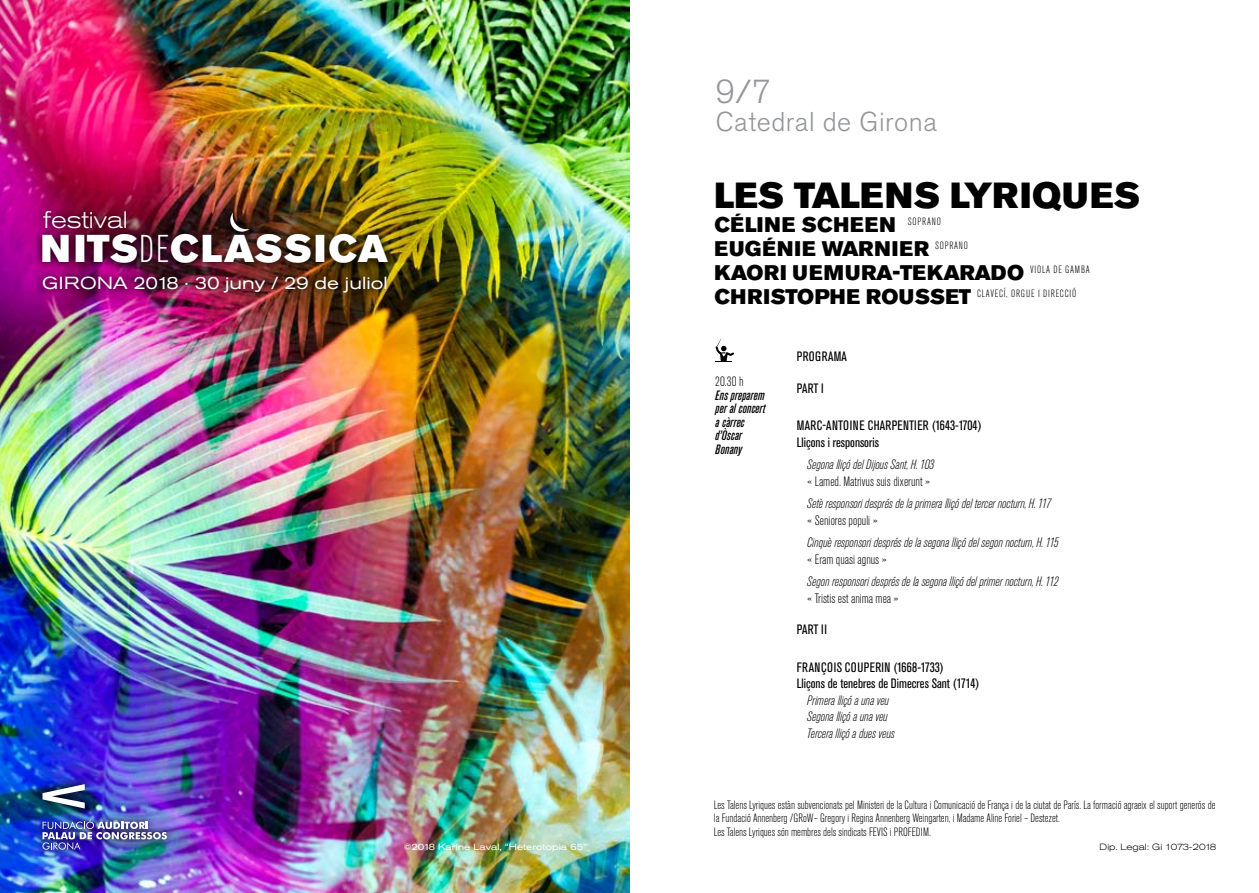
<style>
.page{position:relative;width:1259px;height:893px;background:#fff}
.page>*{position:absolute;margin:0;border:0;box-sizing:border-box;transform-origin:0 0}
.t1{font:38.4px "Akzidenz Grotesk Pro Super";letter-spacing:.05em;color:#fff}
.t2{font:36px "Akzidenz Grotesk Pro Super";letter-spacing:.01em;color:#000}
.t3{font:300 33px "Akzidenz Grotesk Pro";color:#939598}
.t4{font:300 27px "Akzidenz Grotesk Pro";letter-spacing:.02em;color:#939598}
.t5{font:300 expanded 23.55px "Akzidenz Grotesk Pro";color:#fff}
.t6{font:21px "Akzidenz Grotesk Pro Super";letter-spacing:.02em;color:#000}
.t7{font:expanded 17.4px "Akzidenz Grotesk Pro";color:#fff}
.t8{font:italic 300 condensed 13.5px/16.5px "Akzidenz Grotesk Pro";color:#000}
.t9{font:condensed 13.5px/16.5px "Akzidenz Grotesk Pro";color:#000}
.t10{font:300 condensed 13.5px "Akzidenz Grotesk Pro";color:#000}
.t11{font:italic 500 condensed 13.5px/13.5px "Akzidenz Grotesk Pro";color:#000}
.t12{font:condensed 13.5px "Akzidenz Grotesk Pro";letter-spacing:.02em;color:#000}
.t13{font:300 condensed 12px/13.5px "Akzidenz Grotesk Pro";color:#000}
.t14{font:300 condensed 10.5px "Akzidenz Grotesk Pro";letter-spacing:.08em;color:#000}
.t15{font:expanded 9px "Akzidenz Grotesk Pro";color:#fff}
.t16{font:300 expanded 9px "Akzidenz Grotesk Pro";color:#000}
.s1{font-family:"Akzidenz Grotesk Pro";font-weight:300;font-stretch:condensed}
.s2{font-family:"Akzidenz Grotesk Pro Super";font-weight:400;font-stretch:normal;font-size:21px}
</style>
<div class="page">
<img style="left:0;top:0;width:629px;height:893px">
<img style="left:33px;top:202px;width:364px;height:99px">
<svg style="left:230px;top:213px;width:19px;height:19px"></svg>
<svg style="left:715px;top:338px;width:19px;height:24px"></svg>
<img style="left:33px;top:775px;width:143px;height:83px">
<img style="left:43px;top:819px;width:124px;height:31px">
<svg style="left:43px;top:784px;width:42px;height:24px"></svg>
<h3 class="t5" style="left:43px;top:205px;width:86px">festival</h3>
<h1 class="t1" style="left:41px;top:224px;width:349px">NITS<span class="s1">DE</span>CLASSICA</h1>
<h3 class="t7" style="left:42px;top:272px;width:347px">GIRONA 2018 · 30 juny / 29 de juliol</h3>
<p class="t15" style="left:404px;top:841px;width:184px">©️2018 Karine Laval, “Heterotopia 65”</p>
<h3 class="t3" style="left:716px;top:70px;width:57px">9/7</h3>
<h3 class="t4" style="left:716px;top:104px;width:223px">Catedral de Girona</h3>
<h2 class="t2" style="left:714px;top:172px;width:427px">LES TALENS LYRIQUES</h2>
<h3 class="t6" style="left:714px;top:211px;width:45px">CÉLINE</h3>
<h3 class="t6" style="left:801px;top:211px;width:65px">SCHEEN</h3>
<p class="t14" style="left:908px;top:214px;width:35px">SOPRANO</p>
<h3 class="t6" style="left:714px;top:235px;width:77px">EUGÉNIE</h3>
<h3 class="t6" style="left:822px;top:235px;width:36px">WARNIER</h3>
<p class="t14" style="left:935px;top:238px;width:35px">SOPRANO</p>
<h3 class="t6" style="left:714px;top:259px;width:148px">KAORI UEMURA</h3>
<h3 class="t6" style="left:892px;top:259px;width:68px">-TE KARA</h3>
<p class="t14" style="left:991px;top:262px;width:100px"><span class="s2">DO</span> VIOLA DE GAMBA</p>
<h3 class="t6" style="left:714px;top:283px;width:47px">CHRIST</h3>
<h3 class="t6" style="left:797px;top:283px;width:118px">OPHE ROUSSET</h3>
<p class="t14" style="left:977px;top:286px;width:6px">clavec</p>
<p class="t14" style="left:1003px;top:286px;width:45px">í, orgueidirecci</p>
<p class="t14" style="left:1072px;top:286px;width:6px">ó</p>
<p class="t10" style="left:715px;top:373px;width:30px">20.30 h</p>
<p class="t11" style="left:715px;top:388px;width:51px">Ens preparem per al concert a càrrec d’Òscar<br>Bonany</p>
<p class="t12" style="left:796px;top:348px;width:52px">PROGRAMA</p>
<p class="t9" style="left:796px;top:379px;width:29px">PART I</p>
<p class="t9" style="left:796px;top:417px;width:186px">Marc-Antoi ne CHARPENTIER (1643-1704)<br>Lliçons i responsoris</p>
<p class="t8" style="left:807px;top:456px;width:129px">Segona lliçó del Dijous Sant, H. 103</p>
<p class="t10" style="left:807px;top:472px;width:124px">« Lamed. Matrivus suis dixerunt »</p>
<p class="t8" style="left:807px;top:495px;width:245px">Setè responsori després de la primera lliçó del tercer nocturn, H. 117</p>
<p class="t10" style="left:807px;top:511px;width:72px">« Seniores populi »</p>
<p class="t8" style="left:807px;top:534px;width:253px">Cinquè responsori després de la segona lliçó del segon nocturn, H. 115</p>
<p class="t10" style="left:807px;top:550px;width:81px">« Eram quasi agnus »</p>
<p class="t8" style="left:807px;top:573px;width:253px">Segon responsori després de la segona lliçó del primer nocturn, H. 112</p>
<p class="t10" style="left:807px;top:589px;width:93px">« Tristis est anima mea »</p>
<p class="t9" style="left:796px;top:621px;width:32px">PART II</p>
<p class="t9" style="left:796px;top:658px;width:184px">François COUPERIN (1668-1733)<br>Lliçons de tenebres de Dimecres Sant (1714)</p>
<p class="t8" style="left:807px;top:691px;width:89px">Primera lliçó a una veu<br>Segona lliçó a una veu<br>Tercera lliçó a dues veus</p>
<p class="t13" style="left:714px;top:798px;width:503px">Les Talens Lyriques estàn subvencionats pel Ministeri de la Cultura i Comunicació de França i de la ciutat de París. La formació agraeix el suport generós de la Fundació Annenberg /GRoW– Gregory i Regina Annenberg Weingarten, i Madame Aline Foriel – Destezet.<br>Les Talens Lyriques són membres dels sindicats FEVIS i PROFEDIM.</p>
<p class="t16" style="left:1099px;top:841px;width:118px">Dip. Legal: Gi 1073-2018</p>
</div>
